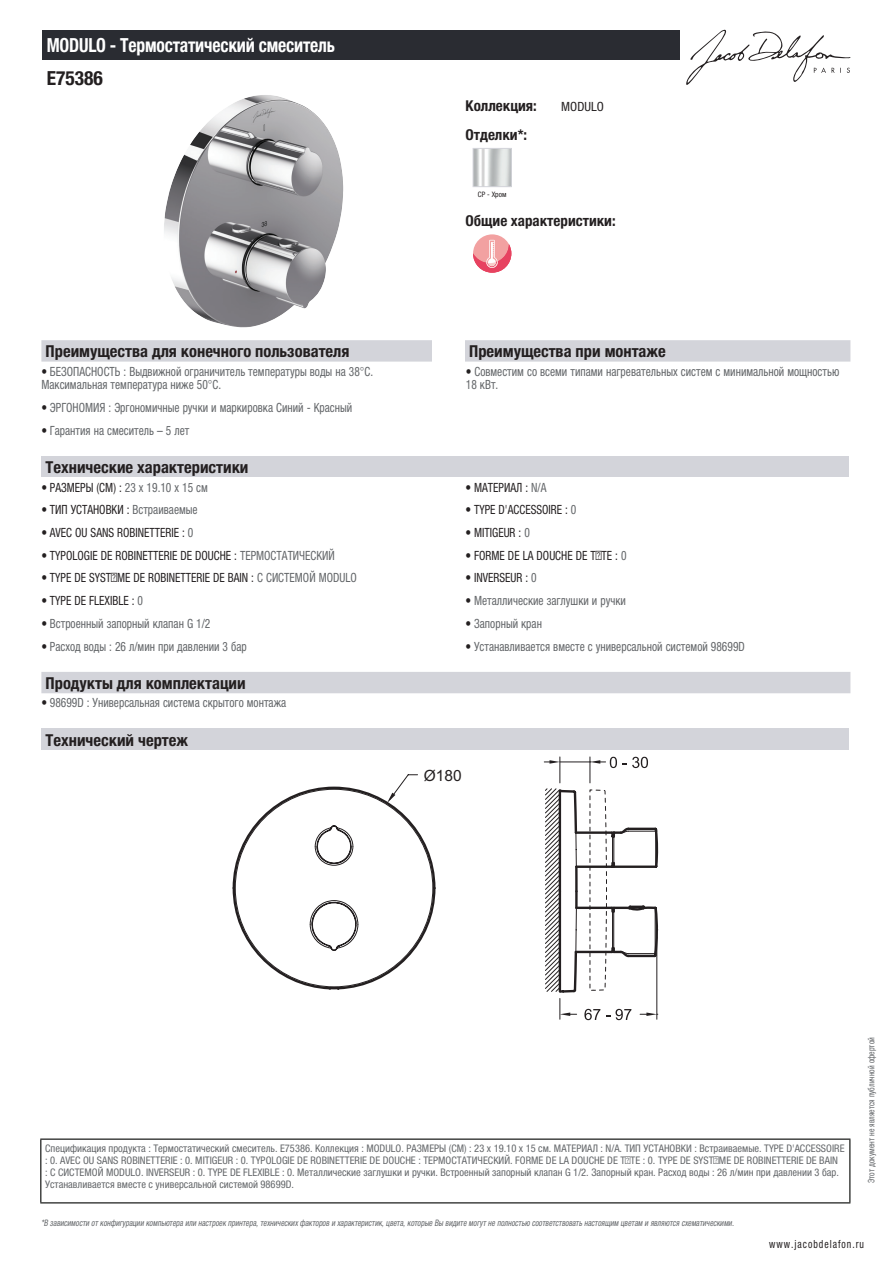
<style>
.page{position:relative;width:893px;height:1263px;background:#fff}
.page>*{position:absolute;margin:0;border:0;box-sizing:border-box;transform-origin:0 0}
.t1{font:700 condensed 19.5px "Helvetica Neue LTCYR";letter-spacing:-.01em;color:#fff;scale:.9 1}
.t2{font:700 condensed 19.5px "Helvetica Neue LTCYR";color:#231f20}
.t3{font:700 condensed 16.5px "Helvetica Neue LTCYR";color:#231f20}
.t4{font:15.45px "Arial";color:#231f20}
.t5{font:700 condensed 15px "Helvetica Neue LTCYR";color:#231f20}
.t6{font:condensed 12.75px/13.5px "Helvetica Neue LTCYR";color:#626568;scale:.9 1}
.t7{font:condensed 12.75px "Helvetica Neue LTCYR";color:#231f20;scale:.9 1}
.t8{font:condensed 12.75px "Helvetica Neue LTCYR";color:#231f20}
.t9{font:condensed 11.25px "Helvetica Neue LTCYR";letter-spacing:.1em;color:#231f20;scale:.87 1}
.t10{font:condensed 10.5px/12px "Helvetica Neue LTCYR";color:#626568}
.t11{font:italic condensed 9px "Helvetica Neue LTCYR";color:#626568;scale:.87 1}
.t12{font:condensed 9px "Helvetica Neue LTCYR";color:#626568;scale:.87 1}
.t13{font:condensed 7.5px "Helvetica Neue LTCYR";color:#231f20}
.s1{color:#231f20}
.s2{color:#626568}
</style>
<div class="page">
<svg style="left:686px;top:30px;width:164px;height:55px"></svg>
<img style="left:164px;top:95px;width:179px;height:233px">
<img style="left:475px;top:150px;width:35px;height:35px">
<div style="left:473px;top:148px;width:39px;height:39px;border:1px solid #d3d4da"></div>
<div style="left:473px;top:234px;width:38px;height:39px;background:#f2a1a1;border-radius:50%"></div>
<svg style="left:473px;top:240px;width:38px;height:33px"></svg>
<div style="left:41px;top:340px;width:809px;height:22px;background:#d3d4da"></div>
<div style="left:432px;top:340px;width:33px;height:22px;background:#fff"></div>
<div style="left:41px;top:456px;width:808px;height:21px;background:#d3d4da"></div>
<div style="left:41px;top:672px;width:809px;height:21px;background:#d3d4da"></div>
<div style="left:41px;top:729px;width:808px;height:21px;background:#d3d4da"></div>
<svg style="left:233px;top:774px;width:203px;height:216px"></svg>
<svg style="left:544px;top:756px;width:114px;height:264px"></svg>
<div style="left:43px;top:30px;width:637px;height:30px;background:#2a2c32"></div>
<hr style="left:40px;top:1138px;width:810px;height:2px;background:#040503">
<hr style="left:40px;top:1140px;width:1px;height:62px;background:#040503">
<hr style="left:849px;top:1140px;width:1px;height:62px;background:#040503">
<hr style="left:40px;top:1202px;width:810px;height:1px;background:#040503">
<h1 class="t1" style="left:47px;top:34px;width:322px">MODULO - Термостатический смеситель</h1>
<h1 class="t2" style="left:47px;top:67px;width:58px">E75386</h1>
<h3 class="t5" style="left:466px;top:97px;width:73px">Коллекция:</h3>
<p class="t8" style="left:561px;top:99px;width:44px">MODULO</p>
<h3 class="t5" style="left:466px;top:126px;width:63px">Отделки*:</h3>
<p class="t13" style="left:478px;top:190px;width:30px">CP - Хром</p>
<h3 class="t5" style="left:466px;top:212px;width:152px">Общие характеристики:</h3>
<h2 class="t3" style="left:46px;top:342px;width:305px">Преимущества для конечного пользователя</h2>
<h2 class="t3" style="left:469px;top:342px;width:198px">Преимущества при монтаже</h2>
<p class="t6" style="left:41px;top:365px;width:370px"><span class="s1">•</span> БЕЗОПАСНОСТЬ : Выдвижной ограничитель температуры воды на 38°C.<br>Максимальная температура ниже 50°C.</p>
<p class="t6" style="left:466px;top:365px;width:416px"><span class="s1">•</span> Совместим со всеми типами нагревательных систем с минимальной мощностью<br>18 кВт.</p>
<p class="t6" style="left:41px;top:401px;width:347px"><span class="s1">•</span> ЭРГОНОМИЯ : Эргономичные ручки и маркировка Синий - Красный</p>
<p class="t6" style="left:41px;top:424px;width:166px"><span class="s1">•</span> Гарантия на смеситель – 5 лет</p>
<h2 class="t3" style="left:46px;top:458px;width:204px">Технические характеристики</h2>
<p class="t7" style="left:41px;top:480px;width:186px">• РАЗМЕРЫ (СМ) : <span class="s2">23 x 19.10 x 15 см</span></p>
<p class="t7" style="left:466px;top:480px;width:91px">• МАТЕРИАЛ : <span class="s2">N/A</span></p>
<p class="t7" style="left:41px;top:503px;width:175px">• ТИП УСТАНОВКИ : <span class="s2">Встраиваемые</span></p>
<p class="t7" style="left:466px;top:503px;width:125px">• TYPE D'ACCESSOIRE : <span class="s2">0</span></p>
<p class="t7" style="left:41px;top:525px;width:170px">• AVEC OU SANS ROBINETTERIE : <span class="s2">0</span></p>
<p class="t7" style="left:466px;top:525px;width:73px">• MITIGEUR : <span class="s2">0</span></p>
<p class="t7" style="left:41px;top:548px;width:328px">• TYPOLOGIE DE ROBINETTERIE DE DOUCHE : <span class="s2">ТЕРМОСТАТИЧЕСКИЙ</span></p>
<p class="t7" style="left:466px;top:548px;width:180px">• FORME DE LA DOUCHE DE TÊTE : <span class="s2">0</span></p>
<p class="t7" style="left:41px;top:571px;width:352px">• TYPE DE SYSTÈME DE ROBINETTERIE DE BAIN : <span class="s2">С СИСТЕМОЙ MODULO</span></p>
<p class="t7" style="left:466px;top:571px;width:80px">• INVERSEUR : <span class="s2">0</span></p>
<p class="t7" style="left:41px;top:593px;width:115px">• TYPE DE FLEXIBLE : <span class="s2">0</span></p>
<p class="t6" style="left:466px;top:594px;width:180px"><span class="s1">•</span> Металлические заглушки и ручки</p>
<p class="t6" style="left:41px;top:617px;width:189px"><span class="s1">•</span> Встроенный запорный клапан G 1/2</p>
<p class="t6" style="left:466px;top:617px;width:86px"><span class="s1">•</span> Запорный кран</p>
<p class="t6" style="left:41px;top:639px;width:230px"><span class="s1">•</span> Расход воды : 26 л/мин при давлении 3 бар</p>
<p class="t6" style="left:466px;top:639px;width:312px"><span class="s1">•</span> Устанавливается вместе с универсальной системой 98699D</p>
<h2 class="t3" style="left:46px;top:674px;width:202px">Продукты для комплектации</h2>
<p class="t6" style="left:41px;top:696px;width:274px"><span class="s1">•</span> 98699D : Универсальная система скрытого монтажа</p>
<h2 class="t3" style="left:46px;top:731px;width:144px">Технический чертеж</h2>
<h3 class="t4" style="left:424px;top:765px;width:39px">Ø180</h3>
<p class="t10" style="left:45px;top:1142px;width:801px">Спецификация продукта : Термостатический смеситель. E75386. Коллекция : MODULO. РАЗМЕРЫ (СМ) : 23 x 19.10 x 15 см. МАТЕРИАЛ : N/A. ТИП УСТАНОВКИ : Встраиваемые. TYPE D'ACCESSOIRE : 0. AVEC OU SANS ROBINETTERIE : 0. MITIGEUR : 0. TYPOLOGIE DE ROBINETTERIE DE DOUCHE : ТЕРМОСТАТИЧЕСКИЙ. FORME DE LA DOUCHE DE TÊTE : 0. TYPE DE SYSTÈME DE ROBINETTERIE DE BAIN<br>: С СИСТЕМОЙ MODULO. INVERSEUR : 0. TYPE DE FLEXIBLE : 0. Металлические заглушки и ручки. Встроенный запорный клапан G 1/2. Запорный кран. Расход воды : 26 л/мин при давлении 3 бар.<br>Устанавливается вместе с универсальной системой 98699D.</p>
<p class="t11" style="left:41px;top:1218px;width:800px">*В зависимости отконфигурации компьютера или настроек принтера,техническихфакторов и характеристик,цвета,которые Вы видите могутне полностью соответствоватьнастоящим цветам и являются схематическими.</p>
<p class="t12" style="left:866px;top:1183px;width:169px;rotate:-90deg">Этот документ не является публичной офертой</p>
<p class="t9" style="left:769px;top:1237px;width:110px">www.jacobdelafon.ru</p>
</div>
